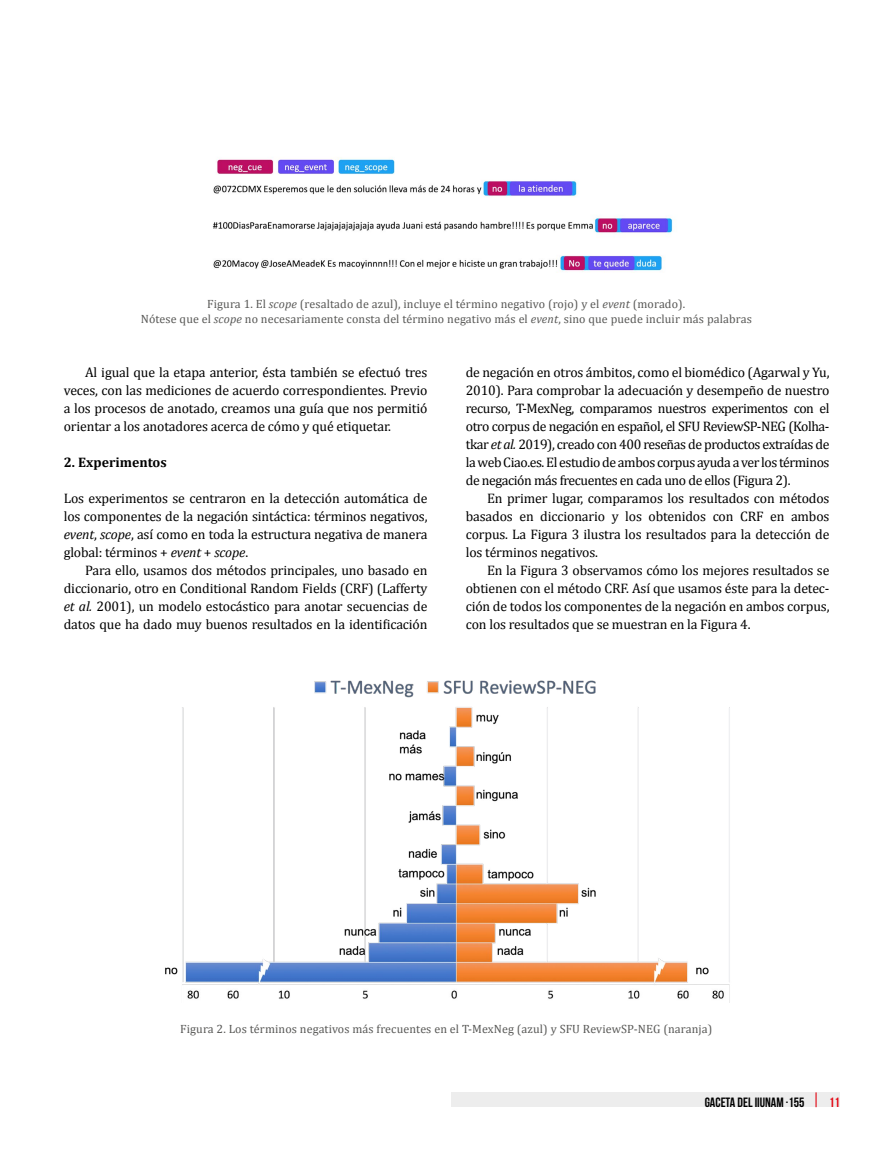
<style>
.page{position:relative;width:892px;height:1149px;background:#fff}
.page>*{position:absolute;margin:0;border:0;box-sizing:border-box;transform-origin:0 0}
.t1{font:13.8px/18px "Cambria";letter-spacing:-.01em;color:#000;text-align:justify}
.t2{font:700 13.8px "Cambria";color:#000}
.t3{font:700 13.5px "Bebas Neue";color:#000}
.t4{font:700 13.5px "Bebas Neue";color:#e30613}
.t5{font:12px/15px "Cambria";letter-spacing:.01em;color:#585856;text-align:center}
.s1{font-style:italic}
</style>
<div class="page">
<div style="left:452px;top:1092px;width:388px;height:14px;background:#ededed"></div>
<img style="left:212px;top:158px;width:461px;height:114px">
<img style="left:165px;top:680px;width:565px;height:321px">
<p class="t5" style="left:141px;top:296px;width:612px">Figura 1. El <span class="s1">scope</span> (resaltado de azul), incluye el término negativo (rojo) y el <span class="s1">event</span> (morado).<br>Nótese que el <span class="s1">scope</span> no necesariamente consta del término negativo más el <span class="s1">event</span>, sino que puede incluir más palabras</p>
<p class="t1" style="left:64px;top:363px;width:365px;text-indent:21px">Al igual que la etapa anterior, ésta también se efectuó tres veces, con las mediciones de acuerdo correspondientes. Previo a los procesos de anotado, creamos una guía que nos permitió orientar a los anotadores acerca de cómo y qué etiquetar.</p>
<p class="t2" style="left:64px;top:452px;width:104px">2. Experimentos</p>
<p class="t1" style="left:64px;top:489px;width:365px">Los experimentos se centraron en la detección automática de los componentes de la negación sintáctica: términos negativos, <span class="s1">event</span>, <span class="s1">scope</span>, así como en toda la estructura negativa de manera global: términos + <span class="s1">event</span> + <span class="s1">scope</span>.</p>
<p class="t1" style="left:64px;top:561px;width:365px;text-indent:21px">Para ello, usamos dos métodos principales, uno basado en diccionario, otro en Conditional Random Fields (CRF) (Lafferty <span class="s1">et al.</span> 2001), un modelo estocástico para anotar secuencias de datos que ha dado muy buenos resultados en la identificación</p>
<p class="t1" style="left:466px;top:363px;width:365px">de negación en otros ámbitos, como el biomédico (Agarwal y Yu, 2010). Para comprobar la adecuación y desempeño de nuestro recurso, T-MexNeg, comparamos nuestros experimentos con el otro corpus de negación en español, el SFU ReviewSP-NEG (Kolha&shy;tkar <span class="s1">et al.</span> 2019), creado con 400 reseñas de productos extraídas de la web Ciao.es. El estudio de ambos corpus ayuda a ver los términos de negación más frecuentes en cada uno de ellos (Figura 2).</p>
<p class="t1" style="left:466px;top:489px;width:365px;text-indent:21px">En primer lugar, comparamos los resultados con métodos basados en diccionario y los obtenidos con CRF en ambos corpus. La Figura 3 ilustra los resultados para la detección de los términos negativos.</p>
<p class="t1" style="left:466px;top:561px;width:365px;text-indent:21px">En la Figura 3 observamos cómo los mejores resultados se obtienen con el método CRF. Así que usamos éste para la detec&shy;ción de todos los componentes de la negación en ambos corpus, con los resultados que se muestran en la Figura 4.</p>
<p class="t5" style="left:180px;top:1021px;width:534px">Figura 2. Los términos negativos más frecuentes en el T-MexNeg (azul) y SFU ReviewSP-NEG (naranja)</p>
<p class="t3" style="left:704px;top:1094px;width:101px">GACETA DEL IIUNAM ·155</p>
<p class="t4" style="left:829px;top:1094px;width:12px">11</p>
</div>
